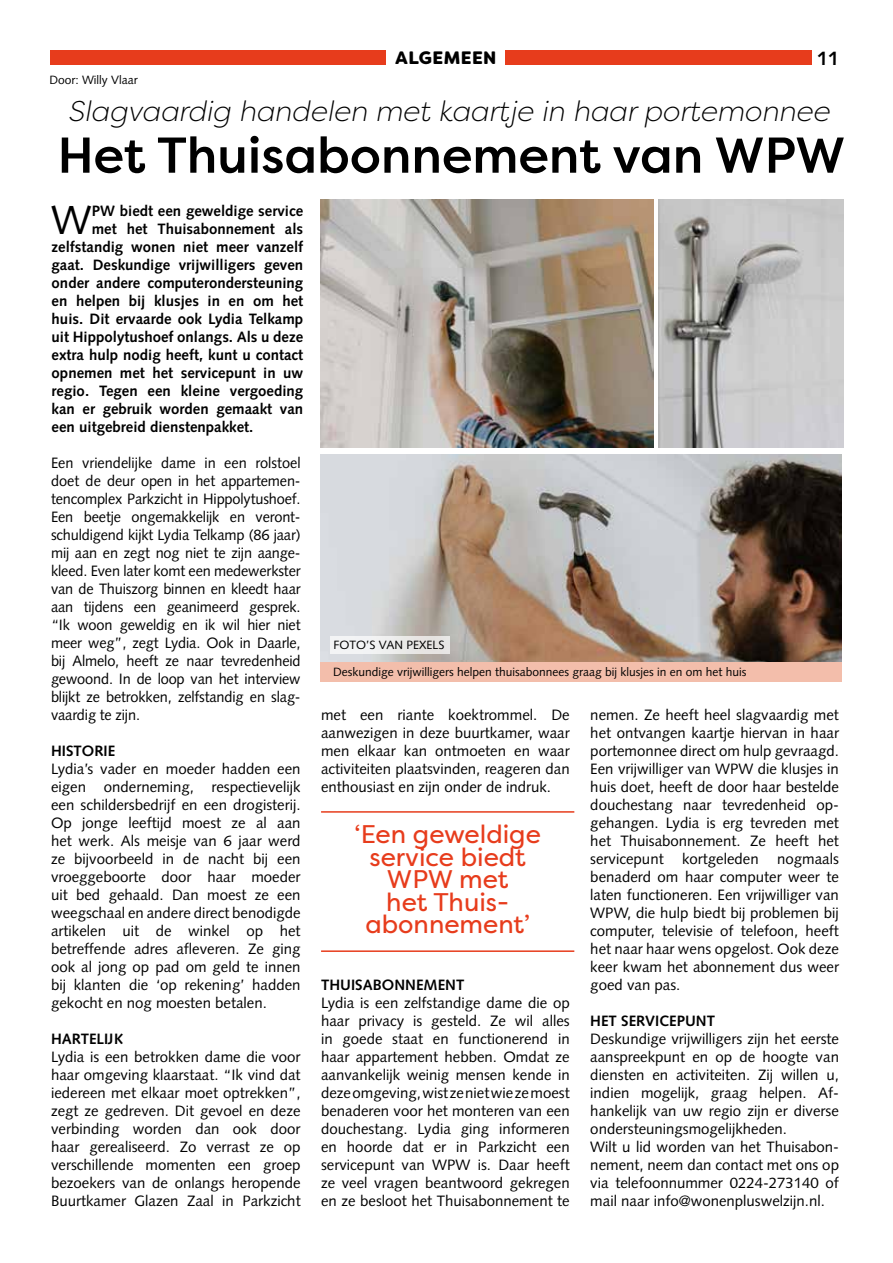
<style>
.page{position:relative;width:893px;height:1263px;background:#fff}
.page>*{position:absolute;margin:0;border:0;box-sizing:border-box;transform-origin:0 0}
.t1{font:500 50.25px "Filson Pro";color:#000}
.t2{font:40.5px "Syntax LT Std";color:#000}
.t3{font:italic 300 28.5px "Filson Pro";color:#000}
.t4{font:25.5px/22.5px "Filson Pro";color:#e73c1c;text-align:center}
.t5{font:700 19.5px "Syntax LT Std";color:#000}
.t6{font:900 18px "Filson Soft";letter-spacing:.02em;color:#000}
.t7{font:15px/18px "Syntax LT Std";color:#000;text-align:justify}
.t8{font:700 15px "Syntax LT Std";color:#000}
.t9{font:12px "Syntax LT Std";color:#000}
</style>
<div class="page">
<div style="left:50px;top:50px;width:761px;height:15px;background:#e73c1c"></div>
<div style="left:387px;top:47px;width:118px;height:21px;background:#fff"></div>
<hr style="left:321px;top:811px;width:253px;height:2px;background:#e73c1c">
<hr style="left:321px;top:950px;width:253px;height:2px;background:#e73c1c">
<img style="left:321px;top:199px;width:332px;height:249px">
<img style="left:321px;top:454px;width:521px;height:208px">
<img style="left:658px;top:199px;width:185px;height:249px">
<div style="left:321px;top:662px;width:521px;height:19px;background:#f3beab"></div>
<div style="left:330px;top:636px;width:120px;height:17px;background:linear-gradient(to right,#f6f8fa,#e5e2e0)"></div>
<p class="t9" style="left:50px;top:73px;width:90px">Door: Willy Vlaar</p>
<p class="t6" style="left:395px;top:47px;width:103px">ALGEMEEN</p>
<h3 class="t5" style="left:817px;top:47px;width:23px">11</h3>
<h3 class="t3" style="left:68px;top:93px;width:763px">Slagvaardig handelen met kaartje in haar portemonnee</h3>
<h1 class="t1" style="left:57px;top:120px;width:789px">Het Thuisabonnement van WPW</h1>
<h2 class="t2" style="left:51px;top:196px;width:42px">W</h2>
<p class="t8" style="left:92px;top:202px;width:213px">PW biedt een geweldige service</p>
<p class="t8" style="left:92px;top:220px;width:213px">met het Thuisabonnement als</p>
<p class="t8" style="left:52px;top:238px;width:253px">zelfstandig wonen niet meer vanzelf</p>
<p class="t8" style="left:52px;top:256px;width:253px">gaat. Deskundige vrijwilligers geven</p>
<p class="t8" style="left:52px;top:274px;width:253px">onder andere computerondersteuning</p>
<p class="t8" style="left:52px;top:292px;width:253px">en helpen bij klusjes in en om het</p>
<p class="t8" style="left:52px;top:310px;width:253px">huis. Dit ervaarde ook Lydia Telkamp</p>
<p class="t8" style="left:52px;top:328px;width:253px">uit Hippolytushoef onlangs. Als u deze</p>
<p class="t8" style="left:52px;top:346px;width:253px">extra hulp nodig heeft, kunt u contact</p>
<p class="t8" style="left:52px;top:364px;width:253px">opnemen met het servicepunt in uw</p>
<p class="t8" style="left:52px;top:382px;width:253px">regio. Tegen een kleine vergoeding</p>
<p class="t8" style="left:52px;top:400px;width:253px">kan er gebruik worden gemaakt van</p>
<p class="t8" style="left:52px;top:418px;width:203px">een uitgebreid dienstenpakket.</p>
<p class="t7" style="left:51px;top:454px;width:251px">Een vriendelijke dame in een rolstoel doet de deur open in het appartemen&shy;tencomplex Parkzicht in Hippolytushoef.<br>Een beetje ongemakkelijk en veront&shy;schuldigend kijkt Lydia Telkamp (86 jaar) mij aan en zegt nog niet te zijn aange&shy;kleed. Even later komt een medewerkster van de Thuiszorg binnen en kleedt haar aan tijdens een geanimeerd gesprek. “Ik woon geweldig en ik wil hier niet meer weg”, zegt Lydia. Ook in Daarle, bij Almelo, heeft ze naar tevredenheid gewoond. In de loop van het interview blijkt ze betrokken, zelfstandig en slag&shy;vaardig te zijn.</p>
<p class="t8" style="left:51px;top:742px;width:66px">HISTORIE</p>
<p class="t7" style="left:51px;top:760px;width:251px">Lydia’s vader en moeder hadden een eigen onderneming, respectievelijk een schildersbedrijf en een drogisterij.<br>Op jonge leeftijd moest ze al aan het werk. Als meisje van 6 jaar werd ze bijvoorbeeld in de nacht bij een vroeggeboorte door haar moeder uit bed gehaald. Dan moest ze een weegschaal en andere direct benodigde artikelen uit de winkel op het betreffende adres afleveren. Ze ging ook al jong op pad om geld te innen bij klanten die ‘op rekening’ hadden gekocht en nog moesten betalen.</p>
<p class="t8" style="left:51px;top:1030px;width:74px">HARTELIJK</p>
<p class="t7" style="left:51px;top:1048px;width:251px">Lydia is een betrokken dame die voor haar omgeving klaarstaat. “Ik vind dat iedereen met elkaar moet optrekken”, zegt ze gedreven. Dit gevoel en deze verbinding worden dan ook door haar gerealiseerd. Zo verrast ze op verschillende momenten een groep bezoekers van de onlangs heropende Buurtkamer Glazen Zaal in Parkzicht</p>
<p class="t9" style="left:334px;top:638px;width:112px">FOTO’S VAN PEXELS</p>
<p class="t9" style="left:333px;top:664px;width:415px">Deskundige vrijwilligers helpen thuisabonnees graag bij klusjes in en om het huis</p>
<p class="t7" style="left:321px;top:706px;width:250px">met een riante koektrommel. De aanwezigen in deze buurtkamer, waar men elkaar kan ontmoeten en waar activiteiten plaatsvinden, reageren dan enthousiast en zijn onder de indruk.</p>
<h3 class="t4" style="left:354px;top:823px;width:188px">‘Een geweldige service biedt<br>WPW met<br>het Thuis&shy;abonnement’</h3>
<p class="t8" style="left:321px;top:976px;width:145px">THUISABONNEMENT</p>
<p class="t7" style="left:321px;top:994px;width:250px">Lydia is een zelfstandige dame die op haar privacy is gesteld. Ze wil alles in goede staat en functionerend in haar appartement hebben. Omdat ze aanvankelijk weinig mensen kende in deze omgeving, wist ze niet wie ze moest benaderen voor het monteren van een douchestang. Lydia ging informeren en hoorde dat er in Parkzicht een servicepunt van WPW is. Daar heeft ze veel vragen beantwoord gekregen en ze besloot het Thuisabonnement te</p>
<p class="t7" style="left:590px;top:706px;width:250px">nemen. Ze heeft heel slagvaardig met het ontvangen kaartje hiervan in haar portemonnee direct om hulp gevraagd.<br>Een vrijwilliger van WPW die klusjes in huis doet, heeft de door haar bestelde douchestang naar tevredenheid op&shy;gehangen. Lydia is erg tevreden met het Thuisabonnement. Ze heeft het servicepunt kortgeleden nogmaals benaderd om haar computer weer te laten functioneren. Een vrijwilliger van WPW, die hulp biedt bij problemen bij computer, televisie of telefoon, heeft het naar haar wens opgelost. Ook deze keer kwam het abonnement dus weer goed van pas.</p>
<p class="t8" style="left:590px;top:1012px;width:126px">HET SERVICEPUNT</p>
<p class="t7" style="left:590px;top:1030px;width:250px;text-align:left">Deskundige vrijwilligers zijn het eerste aanspreekpunt en op de hoogte van diensten en activiteiten. Zij willen u, indien mogelijk, graag helpen. Af&shy;hankelijk van uw regio zijn er diverse ondersteuningsmogelijkheden.<br>Wilt u lid worden van het Thuisabon&shy;nement, neem dan contact met ons op via telefoonnummer 0224-273140 of mail naar info@wonenpluswelzijn.nl.</p>
</div>
